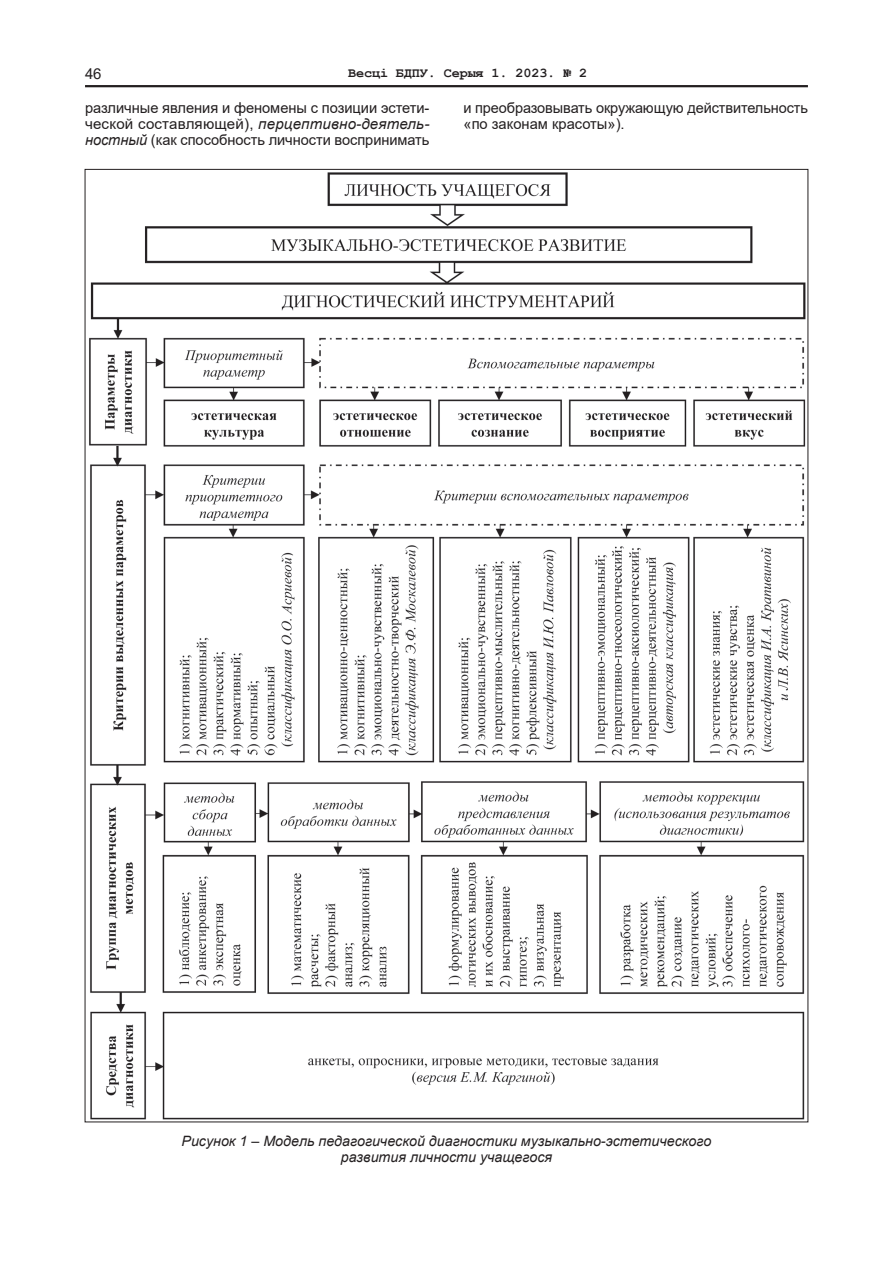
<style>
.page{position:relative;width:893px;height:1263px;background:#fff}
.page>*{position:absolute;margin:0;border:0;box-sizing:border-box;transform-origin:0 0}
.t1{font:15px "Arial";color:#231f20}
.t2{font:14.7px/16.2px "Arial";letter-spacing:-.005em;color:#231f20;text-align:justify}
.t3{font:italic 14.25px/15.5px "Arial";color:#231f20;text-align:center}
.t4{font:700 13.5px "Courier New";letter-spacing:-.01em;color:#231f20}
.s1{font-style:italic}
</style>
<div class="page">
<hr style="left:85px;top:85px;width:723px;height:2px;background:#231f20">
<img style="left:89px;top:172px;width:717px;height:948px">
<p class="t1" style="left:85px;top:63px;width:18px">46</p>
<p class="t4" style="left:348px;top:64px;width:241px">Весці БДПУ. Серыя 1. 2023. № 2</p>
<p class="t2" style="left:85px;top:99px;width:346px">различные явления и феномены с позиции эстети&shy;ческой составляющей), <span class="s1">перцептивно-деятель&shy;ностный</span> (как способность личности воспринимать</p>
<p class="t2" style="left:463px;top:99px;width:346px">и преобразовывать окружающую действительность «по законам красоты»).</p>
<p class="t3" style="left:181px;top:1134px;width:531px">Рисунок 1 – Модель педагогической диагностики музыкально-эстетического развития личности учащегося</p>
</div>
